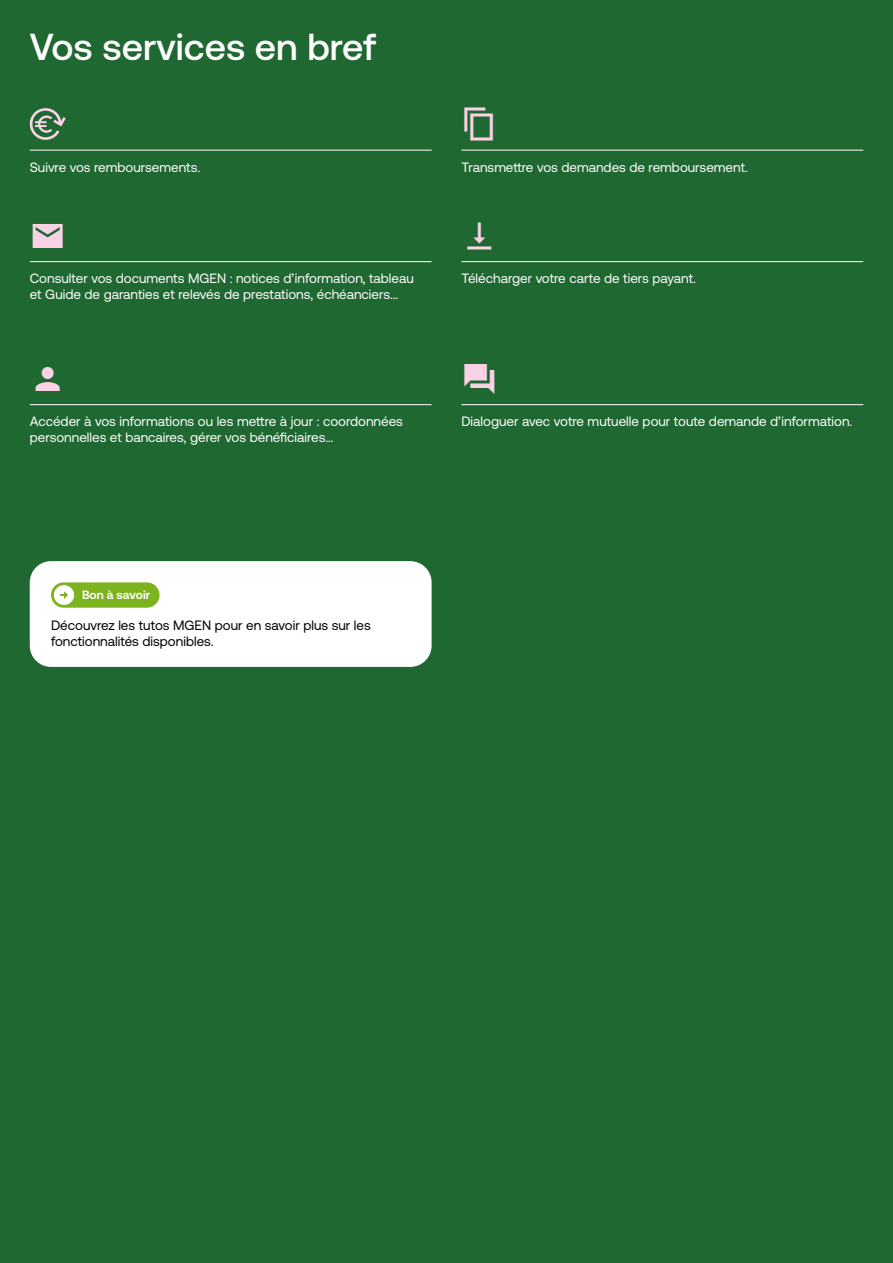
<style>
.page{position:relative;width:893px;height:1263px;background:#206832}
.page>*{position:absolute;margin:0;border:0;box-sizing:border-box;transform-origin:0 0}
.t1{font:500 37.5px "Aeonik MGEN";color:#fff}
.t2{font:36px "Material Icons Sharp";color:#f9d2e5}
.t3{font:13.5px/15.8px "Aeonik MGEN";color:#fff}
.t4{font:13.5px/15.8px "Aeonik MGEN";color:#000}
.t5{font:700 12px "Aeonik MGEN";color:#fff}
</style>
<div class="page">
<hr style="left:30px;top:150px;width:402px;height:1px;background:#fff">
<svg style="left:30px;top:108px;width:36px;height:32px"></svg>
<hr style="left:461px;top:150px;width:402px;height:1px;background:#fff">
<hr style="left:461px;top:261px;width:402px;height:1px;background:#fff">
<hr style="left:30px;top:404px;width:402px;height:1px;background:#fff">
<hr style="left:30px;top:261px;width:402px;height:1px;background:#fff">
<hr style="left:461px;top:404px;width:402px;height:1px;background:#fff">
<div style="left:30px;top:561px;width:402px;height:106px;background:#fff;border-radius:21px"></div>
<div style="left:51px;top:582px;width:109px;height:26px;background:#7eb320;border-radius:13px"></div>
<svg style="left:54px;top:585px;width:20px;height:20px"></svg>
<h1 class="t1" style="left:30px;top:26px;width:348px">Vos services en bref</h1>
<h2 class="t2" style="left:461px;top:109px;width:37px">□■▼■▼□</h2>
<p class="t3" style="left:30px;top:159px;width:172px">Suivre vos remboursements.</p>
<p class="t3" style="left:461px;top:159px;width:288px">Transmettre vos demandes de remboursement.</p>
<h2 class="t2" style="left:30px;top:220px;width:37px">●</h2>
<h2 class="t2" style="left:461px;top:220px;width:37px">❖▼●●■□▼▼□</h2>
<p class="t3" style="left:30px;top:271px;width:386px">Consulter vos documents MGEN : notices d’information, tableau et Guide de garanties et relevés de prestations, échéanciers…</p>
<p class="t3" style="left:461px;top:271px;width:236px">Télécharger votre carte de tiers payant.</p>
<h2 class="t2" style="left:30px;top:363px;width:37px">▲□■</h2>
<h2 class="t2" style="left:461px;top:363px;width:37px">❑◆▲▼□■■▲</h2>
<p class="t3" style="left:30px;top:414px;width:375px">Accéder à vos informations ou les mettre à jour : coordonnées personnelles et bancaires, gérer vos bénéficiaires…</p>
<p class="t3" style="left:461px;top:414px;width:392px">Dialoguer avec votre mutuelle pour toute demande d’information.</p>
<p class="t5" style="left:82px;top:588px;width:70px">Bon à savoir</p>
<p class="t4" style="left:51px;top:617px;width:321px">Découvrez les tutos MGEN pour en savoir plus sur les fonctionnalités disponibles.</p>
</div>
